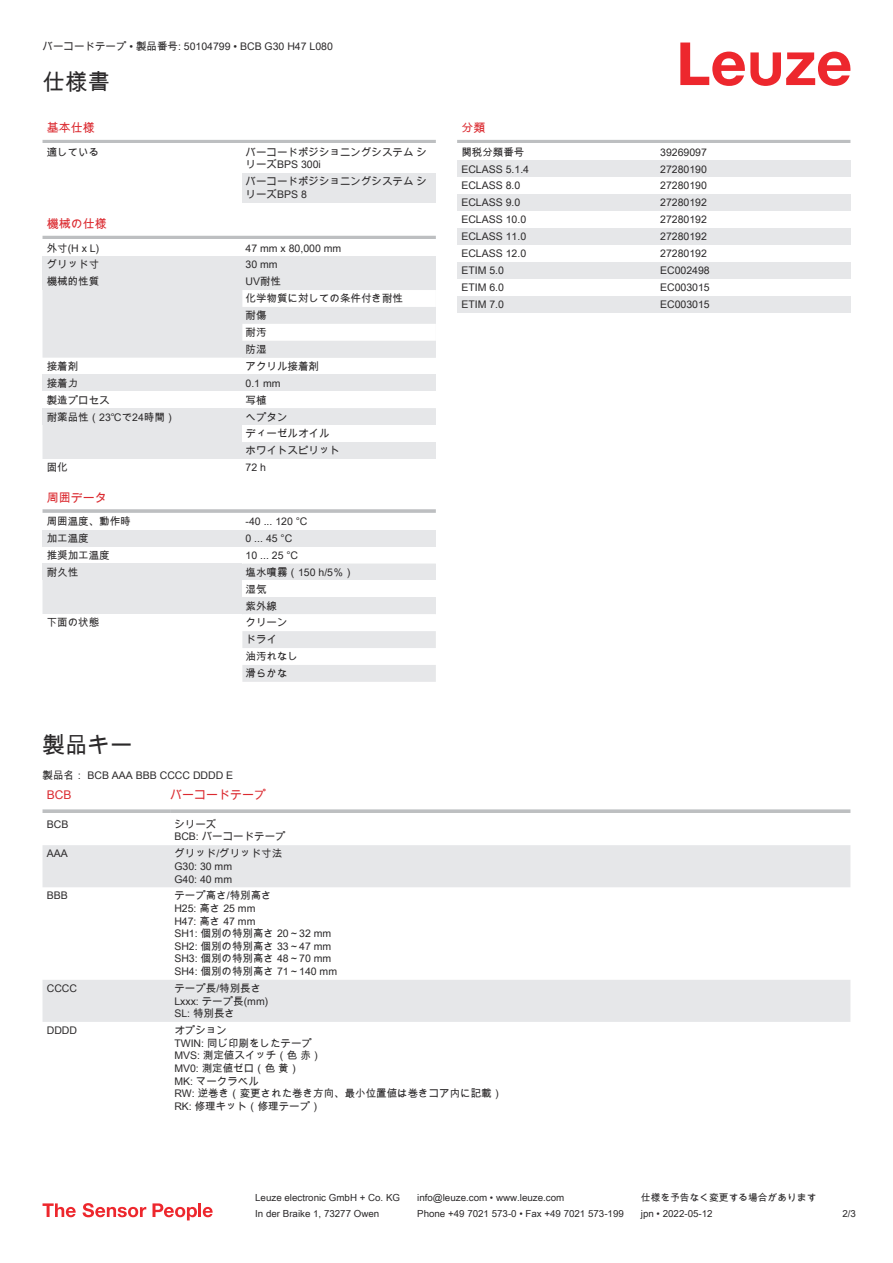
<style>
.page{position:relative;width:893px;height:1263px;background:#fff}
.page>*{position:absolute;margin:0;border:0;box-sizing:border-box;transform-origin:0 0}
.t1{font:22.5px "Arial Unicode MS";color:#2b292a}
.t2{font:12px "Arial Unicode MS";color:#db2a30}
.t3{font:10.5px/12.6px "Arial Unicode MS";color:#2b292a}
.t4{font:9.75px "Arial Unicode MS";color:#2b292a}
</style>
<div class="page">
<svg style="left:680px;top:43px;width:170px;height:43px"></svg>
<svg style="left:43px;top:290px;width:199px;height:324px;background:#e8e9eb"></svg>
<hr style="left:43px;top:140px;width:393px;height:3px;background:#bdbfc1">
<div style="left:242px;top:173px;width:194px;height:29px;background:#e6e7e9"></div>
<hr style="left:43px;top:236px;width:393px;height:3px;background:#bdbfc1">
<div style="left:43px;top:256px;width:199px;height:17px;background:#e6e7e9"></div>
<div style="left:242px;top:256px;width:194px;height:17px;background:#e6e7e9"></div>
<div style="left:43px;top:273px;width:199px;height:17px;background:#e6e7e9"></div>
<svg style="left:242px;top:273px;width:194px;height:85px"></svg>
<div style="left:43px;top:358px;width:199px;height:16px;background:#fff"></div>
<div style="left:43px;top:374px;width:199px;height:17px;background:#e6e7e9"></div>
<div style="left:242px;top:374px;width:194px;height:17px;background:#e6e7e9"></div>
<div style="left:43px;top:391px;width:199px;height:17px;background:#fff"></div>
<div style="left:43px;top:408px;width:199px;height:17px;background:#e6e7e9"></div>
<div style="left:242px;top:408px;width:194px;height:51px;background:#e6e7e9"></div>
<div style="left:242px;top:425px;width:194px;height:17px;background:#fff"></div>
<div style="left:43px;top:459px;width:199px;height:17px;background:#fff"></div>
<div style="left:43px;top:493px;width:393px;height:18px;background:#fff"></div>
<hr style="left:43px;top:509px;width:393px;height:4px;background:#c6c8ca">
<div style="left:43px;top:513px;width:199px;height:17px;background:#fff"></div>
<div style="left:43px;top:530px;width:199px;height:17px;background:#e6e7e9"></div>
<div style="left:242px;top:530px;width:194px;height:17px;background:#e6e7e9"></div>
<div style="left:43px;top:547px;width:199px;height:16px;background:#fff"></div>
<div style="left:43px;top:563px;width:199px;height:17px;background:#e6e7e9"></div>
<svg style="left:242px;top:563px;width:194px;height:119px"></svg>
<svg style="left:43px;top:845px;width:807px;height:177px"></svg>
<svg style="left:43px;top:809px;width:127px;height:4px"></svg>
<svg style="left:170px;top:809px;width:680px;height:4px;background:#c3c5c7"></svg>
<svg style="left:457px;top:312px;width:393px;height:1px"></svg>
<hr style="left:457px;top:140px;width:393px;height:3px;background:#bdbfc1">
<div style="left:457px;top:160px;width:200px;height:17px;background:#e6e7e9"></div>
<div style="left:657px;top:160px;width:193px;height:17px;background:#e6e7e9"></div>
<div style="left:457px;top:194px;width:200px;height:17px;background:#e6e7e9"></div>
<div style="left:657px;top:194px;width:193px;height:17px;background:#e6e7e9"></div>
<div style="left:457px;top:228px;width:200px;height:17px;background:#e6e7e9"></div>
<div style="left:657px;top:228px;width:193px;height:17px;background:#e6e7e9"></div>
<div style="left:457px;top:262px;width:200px;height:17px;background:#e6e7e9"></div>
<div style="left:657px;top:262px;width:193px;height:17px;background:#e6e7e9"></div>
<div style="left:457px;top:296px;width:200px;height:16px;background:#e6e7e9"></div>
<div style="left:657px;top:296px;width:193px;height:16px;background:#e6e7e9"></div>
<svg style="left:43px;top:1203px;width:33px;height:14px"></svg>
<svg style="left:83px;top:1203px;width:63px;height:14px"></svg>
<svg style="left:153px;top:1203px;width:44px;height:17px"></svg>
<hr style="left:198px;top:1203px;width:3px;height:14px;background:#ed272d">
<svg style="left:203px;top:1207px;width:10px;height:10px"></svg>
<p class="t3" style="left:43px;top:40px;width:292px">バーコードテープ • 製品番号: 50104799 • BCB G30 H47 L080</p>
<h1 class="t1" style="left:43px;top:66px;width:69px">仕様書</h1>
<p class="t2" style="left:47px;top:119px;width:49px">基本仕様</p>
<p class="t3" style="left:47px;top:145px;width:54px">適している</p>
<p class="t3" style="left:246px;top:145px;width:183px">バーコードポジショニングシステム シリーズBPS 300i</p>
<p class="t3" style="left:246px;top:175px;width:183px">バーコードポジショニングシステム シリーズBPS 8</p>
<p class="t2" style="left:47px;top:215px;width:61px">機械の仕様</p>
<p class="t3" style="left:47px;top:241px;width:54px">外寸(H x L)</p>
<p class="t3" style="left:246px;top:241px;width:97px">47 mm x 80,000 mm</p>
<p class="t3" style="left:47px;top:258px;width:54px">グリッド寸</p>
<p class="t3" style="left:246px;top:258px;width:34px">30 mm</p>
<p class="t3" style="left:47px;top:275px;width:54px">機械的性質</p>
<p class="t3" style="left:246px;top:273px;width:159px;line-height:17px">UV耐性<br>化学物質に対しての条件付き耐性耐傷<br>耐汚<br>防湿</p>
<p class="t3" style="left:47px;top:360px;width:33px">接着剤</p>
<p class="t3" style="left:246px;top:360px;width:75px">アクリル接着剤</p>
<p class="t3" style="left:47px;top:376px;width:33px">接着力</p>
<p class="t3" style="left:246px;top:376px;width:37px">0.1 mm</p>
<p class="t3" style="left:47px;top:393px;width:64px">製造プロセス</p>
<p class="t3" style="left:246px;top:393px;width:22px">写植</p>
<p class="t3" style="left:47px;top:410px;width:130px">耐薬品性（23℃で24時間）</p>
<p class="t3" style="left:246px;top:408px;width:96px;line-height:17px">へプタン<br>ディーゼルオイルホワイトスピリット</p>
<p class="t3" style="left:47px;top:461px;width:22px">固化</p>
<p class="t3" style="left:246px;top:461px;width:22px">72 h</p>
<p class="t2" style="left:47px;top:489px;width:61px">周囲データ</p>
<p class="t3" style="left:47px;top:515px;width:85px">周囲温度、動作時</p>
<p class="t3" style="left:246px;top:515px;width:63px">-40 ... 120 °C</p>
<p class="t3" style="left:47px;top:532px;width:43px">加工温度</p>
<p class="t3" style="left:246px;top:532px;width:48px">0 ... 45 °C</p>
<p class="t3" style="left:47px;top:549px;width:64px">推奨加工温度</p>
<p class="t3" style="left:246px;top:549px;width:54px">10 ... 25 °C</p>
<p class="t3" style="left:47px;top:565px;width:33px">耐久性</p>
<p class="t3" style="left:246px;top:563px;width:110px;line-height:17px">塩水噴霧（150 h/5％）湿気<br>紫外線</p>
<p class="t3" style="left:47px;top:616px;width:54px">下面の状態</p>
<p class="t3" style="left:246px;top:614px;width:54px;line-height:17px">クリーンドライ<br>油汚れなし滑らかな</p>
<p class="t2" style="left:461px;top:119px;width:25px">分類</p>
<p class="t3" style="left:461px;top:145px;width:64px">関税分類番号</p>
<p class="t3" style="left:660px;top:145px;width:48px">39269097</p>
<p class="t3" style="left:461px;top:162px;width:69px">ECLASS 5.1.4</p>
<p class="t3" style="left:660px;top:162px;width:48px">27280190</p>
<p class="t3" style="left:461px;top:179px;width:60px">ECLASS 8.0</p>
<p class="t3" style="left:660px;top:179px;width:48px">27280190</p>
<p class="t3" style="left:461px;top:196px;width:60px">ECLASS 9.0</p>
<p class="t3" style="left:660px;top:196px;width:48px">27280192</p>
<p class="t3" style="left:461px;top:213px;width:66px">ECLASS 10.0</p>
<p class="t3" style="left:660px;top:213px;width:48px">27280192</p>
<p class="t3" style="left:461px;top:230px;width:66px">ECLASS 11.0</p>
<p class="t3" style="left:660px;top:230px;width:48px">27280192</p>
<p class="t3" style="left:461px;top:247px;width:66px">ECLASS 12.0</p>
<p class="t3" style="left:660px;top:247px;width:48px">27280192</p>
<p class="t3" style="left:461px;top:264px;width:44px">ETIM 5.0</p>
<p class="t3" style="left:660px;top:264px;width:51px">EC002498</p>
<p class="t3" style="left:461px;top:281px;width:44px">ETIM 6.0</p>
<p class="t3" style="left:660px;top:281px;width:51px">EC003015</p>
<p class="t3" style="left:461px;top:297px;width:44px">ETIM 7.0</p>
<p class="t3" style="left:660px;top:297px;width:51px">EC003015</p>
<h1 class="t1" style="left:43px;top:728px;width:91px">製品キー</h1>
<p class="t2" style="left:47px;top:787px;width:26px">BCB</p>
<p class="t2" style="left:170px;top:786px;width:97px">バーコードテープ</p>
<p class="t3" style="left:47px;top:818px;width:23px">BCB</p>
<p class="t3" style="left:174px;top:818px;width:113px">シリーズ<br>BCB: バーコードテープ</p>
<p class="t3" style="left:47px;top:847px;width:23px">AAA</p>
<p class="t3" style="left:174px;top:847px;width:109px">グリッド/グリッド寸法<br>G30: 30 mm<br>G40: 40 mm</p>
<p class="t3" style="left:47px;top:889px;width:23px">BBB</p>
<p class="t3" style="left:174px;top:889px;width:164px">テープ高さ/特別高さ<br>H25: 高さ 25 mm<br>H47: 高さ 47 mm<br>SH1: 個別の特別高さ 20～32 mm<br>SH2: 個別の特別高さ 33～47 mm<br>SH3: 個別の特別高さ 48～70 mm<br>SH4: 個別の特別高さ 71～140 mm</p>
<p class="t3" style="left:47px;top:982px;width:32px">CCCC</p>
<p class="t3" style="left:174px;top:982px;width:95px">テープ長/特別長さ<br>Lxxx: テープ長(mm)<br>SL: 特別長さ</p>
<p class="t3" style="left:47px;top:1024px;width:32px">DDDD</p>
<p class="t3" style="left:174px;top:1024px;width:329px">オプション<br>TWIN: 同じ印刷をしたテープ<br>MVS: 測定値スイッチ（色 赤）<br>MV0: 測定値ゼロ（色 黄）<br>MK: マークラベル<br>RW: 逆巻き（変更された巻き方向、最小位置値は巻きコア内に記載）<br>RK: 修理キット（修理テープ）</p>
<p class="t3" style="left:43px;top:768px;width:192px">製品名： BCB AAA BBB CCCC DDDD E</p>
<p class="t4" style="left:255px;top:1191px;width:146px">Leuze electronic GmbH + Co. KG</p>
<p class="t4" style="left:417px;top:1191px;width:149px">info@leuze.com • www.leuze.com</p>
<p class="t4" style="left:641px;top:1191px;width:177px">仕様を予告なく変更する場合があります</p>
<p class="t4" style="left:255px;top:1206px;width:126px">In der Braike 1, 73277 Owen</p>
<p class="t4" style="left:417px;top:1206px;width:208px">Phone +49 7021 573-0 • Fax +49 7021 573-199</p>
<p class="t4" style="left:641px;top:1206px;width:73px">jpn • 2022-05-12</p>
<p class="t4" style="left:842px;top:1206px;width:15px">2 /3</p>
</div>
